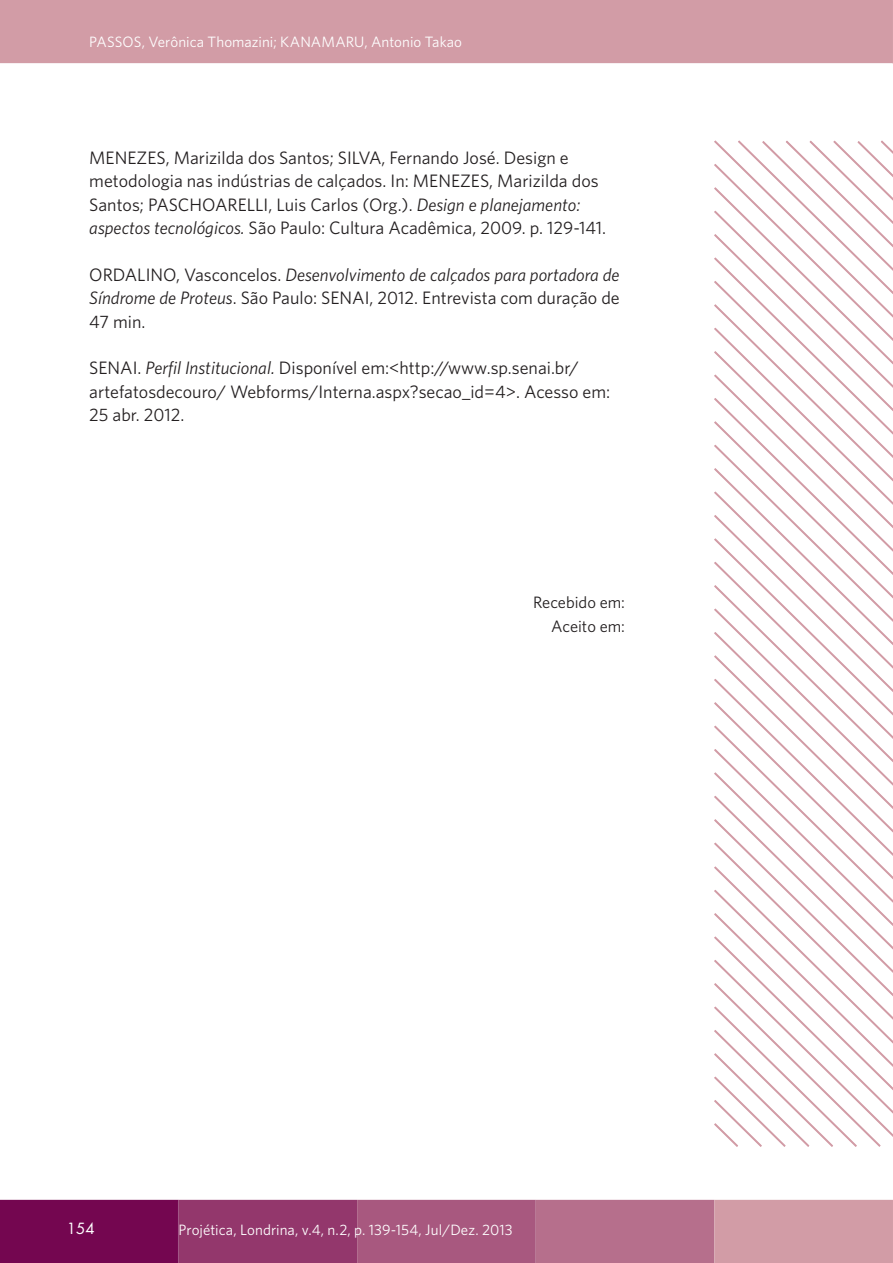
<style>
.page{position:relative;width:893px;height:1263px;background:#fff}
.page>*{position:absolute;margin:0;border:0;box-sizing:border-box;transform-origin:0 0}
.Referencias_Texto{font:18px/23.4px "Whitney";color:#231f20}
.Recebido_aceito{font:16.5px "Whitney";color:#231f20}
.cabecalho{font:15px "Whitney";letter-spacing:.005em;color:#fff}
.autores{font:15px "Whitney";letter-spacing:.005em;color:#fff}
.t1{font:15px "Futura Std";color:#fff}
.s1{font-style:italic}
</style>
<div class="page">
<div style="left:0;top:1200px;width:179px;height:63px;background:#740650"></div>
<div style="left:179px;top:1200px;width:178px;height:63px;background:#93376c"></div>
<div style="left:357px;top:1200px;width:179px;height:63px;background:#a8587f"></div>
<div style="left:536px;top:1200px;width:178px;height:63px;background:#b66f8c"></div>
<div style="left:714px;top:1200px;width:179px;height:63px;background:#d29ca6"></div>
<div style="left:0;top:0;width:893px;height:63px;background:#d29ca6"></div>
<svg style="left:714px;top:466px;width:179px;height:24px"></svg>
<svg style="left:714px;top:490px;width:179px;height:23px"></svg>
<svg style="left:714px;top:513px;width:179px;height:24px"></svg>
<svg style="left:714px;top:537px;width:179px;height:23px"></svg>
<svg style="left:714px;top:560px;width:179px;height:23px"></svg>
<svg style="left:714px;top:583px;width:179px;height:24px"></svg>
<svg style="left:714px;top:607px;width:179px;height:23px"></svg>
<svg style="left:714px;top:630px;width:179px;height:24px"></svg>
<svg style="left:714px;top:654px;width:179px;height:23px"></svg>
<svg style="left:714px;top:677px;width:179px;height:23px"></svg>
<svg style="left:714px;top:700px;width:179px;height:24px"></svg>
<svg style="left:714px;top:724px;width:179px;height:23px"></svg>
<svg style="left:714px;top:747px;width:179px;height:24px"></svg>
<svg style="left:714px;top:771px;width:179px;height:23px"></svg>
<svg style="left:714px;top:794px;width:179px;height:23px"></svg>
<svg style="left:714px;top:817px;width:179px;height:24px"></svg>
<svg style="left:714px;top:841px;width:179px;height:24px"></svg>
<svg style="left:737px;top:140px;width:156px;height:330px"></svg>
<svg style="left:714px;top:865px;width:179px;height:23px"></svg>
<svg style="left:714px;top:888px;width:179px;height:23px"></svg>
<svg style="left:714px;top:911px;width:179px;height:236px"></svg>
<p class="autores" style="left:89px;top:32px;width:374px">PASSOS, Verônica Thomazini; KANAMARU, Antonio Takao</p>
<p class="Referencias_Texto" style="left:89px;top:145px;width:518px">MENEZES, Marizilda dos Santos; SILVA, Fernando José. Design e metodologia nas indústrias de calçados. In: MENEZES, Marizilda dos Santos; PASCHOARELLI, Luis Carlos (Org.). <span class="s1">Design e planejamento: aspectos tecnológicos.</span> São Paulo: Cultura Acadêmica, 2009. p. 129-141.</p>
<p class="Referencias_Texto" style="left:89px;top:262px;width:532px;text-align:justify">ORDALINO, Vasconcelos. <span class="s1">Desenvolvimento de calçados para portadora de Síndrome de Proteus</span>. São Paulo: SENAI, 2012. Entrevista com duração de 47 min.</p>
<p class="Referencias_Texto" style="left:89px;top:356px;width:522px">SENAI. <span class="s1">Perfil Institucional.</span> Disponível em:&lt;http://www.sp.senai.br/ artefatosdecouro/ Webforms/Interna.aspx?secao_id=4&gt;. Acesso em:<br>25 abr. 2012.</p>
<p class="Recebido_aceito" style="left:533px;top:592px;width:93px">Recebido em:</p>
<p class="Recebido_aceito" style="left:551px;top:615px;width:75px">Aceito em:</p>
<p class="t1" style="left:67px;top:1219px;width:29px">154</p>
<p class="cabecalho" style="left:179px;top:1219px;width:335px">Projética, Londrina, v.4, n.2, p. 139-154, Jul/Dez. 2013</p>
</div>
